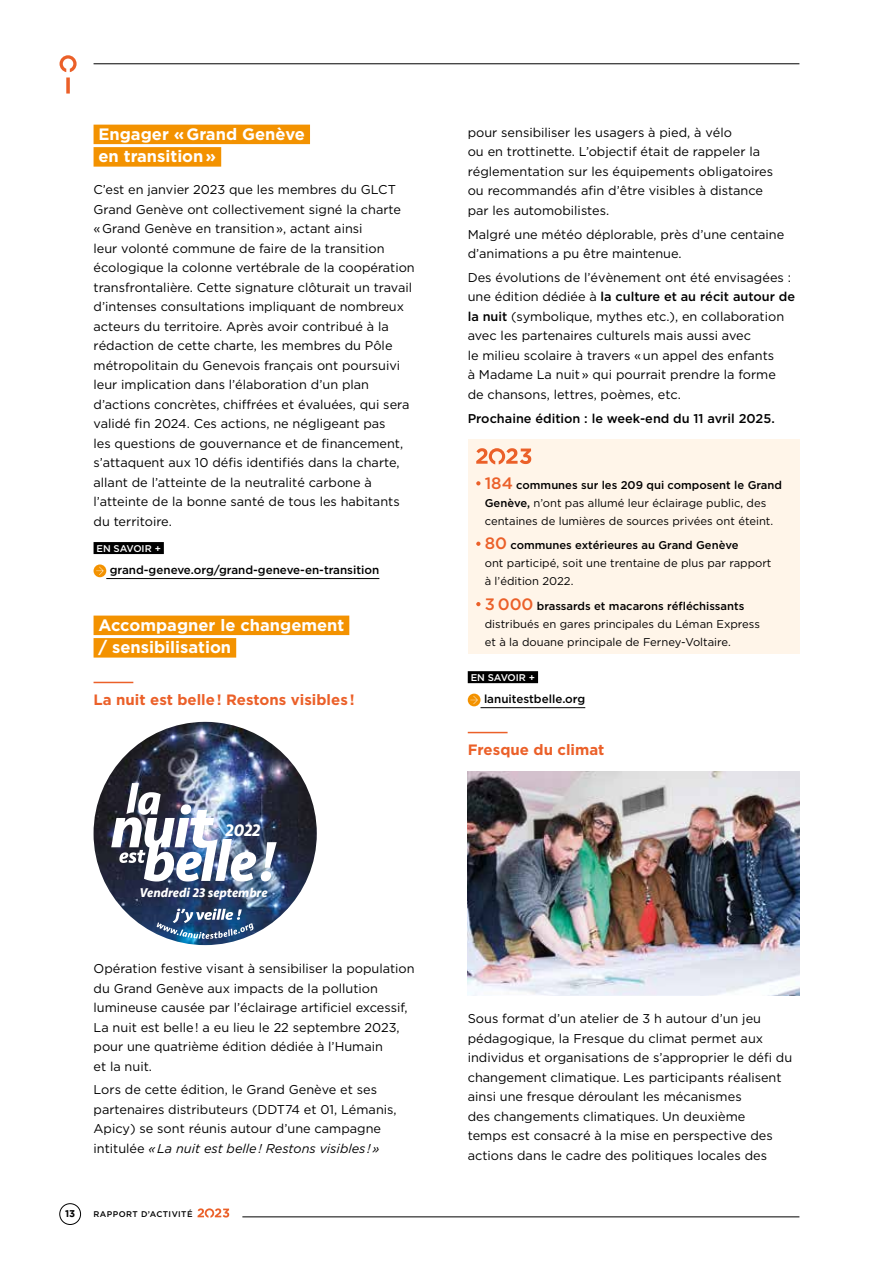
<style>
.page{position:relative;width:893px;height:1263px;background:#fff}
.page>*{position:absolute;margin:0;border:0;box-sizing:border-box;transform-origin:0 0}
.t1{font:italic 700 17.55px "Seravek";color:#fff}
.t2{font:700 16.5px/22.5px "Gotham";color:#fff}
.t3{font:700 15px "Gotham";color:#eb6029}
.t4{font:italic 700 13.05px "Seravek";letter-spacing:-.005em;color:#fff}
.t5{font:12.75px/19.5px "Gotham";color:#000}
.t6{font:500 12.75px "Gotham";color:#000}
.t7{font:500 11.7px "Gotham";color:#000}
.t8{font:11.25px/18px "Gotham";color:#000}
.t9{font:500 9.75px "Gotham";letter-spacing:-.01em;color:#fff}
.t10{font:700 9.75px "Gotham";color:#000}
.t11{font:500 8.25px "Gotham";letter-spacing:.05em;color:#000}
.s1{font-style:italic}
.s2{font-weight:500}
.s3{font-weight:500;font-size:16.5px;color:#eb6029}
</style>
<div class="page">
<hr style="left:94px;top:64px;width:705px;height:1px;background:#000">
<hr style="left:242px;top:1216px;width:557px;height:1px;background:#000">
<svg style="left:60px;top:55px;width:17px;height:39px"></svg>
<div style="left:60px;top:1203px;width:21px;height:22px;border:1px solid #000;border-radius:50%"></div>
<svg style="left:198px;top:1208px;width:31px;height:10px"></svg>
<div style="left:94px;top:125px;width:216px;height:19px;background:#f39200"></div>
<div style="left:94px;top:147px;width:127px;height:20px;background:#f39200"></div>
<div style="left:94px;top:542px;width:70px;height:12px;background:#000"></div>
<hr style="left:106px;top:578px;width:273px;height:1px;background:#000">
<div style="left:94px;top:616px;width:255px;height:19px;background:#f39200"></div>
<div style="left:94px;top:638px;width:142px;height:20px;background:#f39200"></div>
<svg style="left:94px;top:564px;width:12px;height:13px"></svg>
<svg style="left:96px;top:567px;width:8px;height:8px"></svg>
<hr style="left:94px;top:682px;width:39px;height:1px;background:#eb6029">
<img style="left:94px;top:722px;width:223px;height:223px;border-radius:111px">
<svg style="left:157px;top:909px;width:96px;height:30px;background:#4c6b91"></svg>
<img style="left:111px;top:783px;width:166px;height:98px">
<div style="left:468px;top:671px;width:70px;height:12px;background:#000"></div>
<hr style="left:480px;top:707px;width:105px;height:1px;background:#000">
<div style="left:468px;top:440px;width:331px;height:214px;background:#fff5e9"></div>
<svg style="left:476px;top:448px;width:55px;height:16px"></svg>
<svg style="left:476px;top:481px;width:4px;height:4px"></svg>
<svg style="left:476px;top:542px;width:4px;height:4px"></svg>
<svg style="left:476px;top:602px;width:4px;height:4px"></svg>
<div style="left:468px;top:694px;width:12px;height:12px;background:#f39200;border-radius:50%"></div>
<svg style="left:470px;top:696px;width:8px;height:8px"></svg>
<hr style="left:468px;top:732px;width:40px;height:1px;background:#eb6029">
<img style="left:468px;top:772px;width:331px;height:223px">
<p class="t2" style="left:98px;top:122px;width:208px">Engager «Grand Genève en transition»</p>
<p class="t5" style="left:94px;top:180px;width:323px">C’est en janvier 2023 que les membres du GLCT Grand Genève ont collectivement signé la charte «Grand Genève en transition», actant ainsi<br>leur volonté commune de faire de la transition écologique la colonne vertébrale de la coopération transfrontalière. Cette signature clôturait un travail d’intenses consultations impliquant de nombreux acteurs du territoire. Après avoir contribué à la rédaction de cette charte, les membres du Pôle métropolitain du Genevois français ont poursuivi leur implication dans l’élaboration d’un plan d’actions concrètes, chiffrées et évaluées, qui sera validé fin 2024. Ces actions, ne négligeant pas<br>les questions de gouvernance et de financement, s’attaquent aux 10 défis identifiés dans la charte, allant de l’atteinte de la neutralité carbone à l’atteinte de la bonne santé de tous les habitants du territoire.</p>
<p class="t9" style="left:96px;top:543px;width:66px">EN SAVOIR +</p>
<p class="t7" style="left:110px;top:563px;width:271px">grand-geneve.org/grand-geneve-en-transition</p>
<p class="t2" style="left:98px;top:613px;width:247px">Accompagner le changement / sensibilisation</p>
<p class="t3" style="left:94px;top:691px;width:263px">La nuit est belle! Restons visibles!</p>
<h1 class="t1" style="left:226px;top:815px;width:36px">2022</h1>
<p class="t4" style="left:140px;top:882px;width:129px">Vendredi 23 septembre</p>
<p class="t5" style="left:94px;top:959px;width:323px">Opération festive visant à sensibiliser la population du Grand Genève aux impacts de la pollution lumineuse causée par l’éclairage artificiel excessif, La nuit est belle! a eu lieu le 22 septembre 2023, pour une quatrième édition dédiée à l’Humain<br>et la nuit.</p>
<p class="t5" style="left:94px;top:1080px;width:305px">Lors de cette édition, le Grand Genève et ses partenaires distributeurs (DDT74 et 01, Lémanis, Apicy) se sont réunis autour d’une campagne intitulée <span class="s1">« La nuit est belle ! Restons visibles ! »</span></p>
<p class="t10" style="left:65px;top:1208px;width:12px">13</p>
<p class="t11" style="left:94px;top:1209px;width:101px">RAPPORT D’ACTIVITÉ</p>
<p class="t5" style="left:468px;top:122px;width:307px">pour sensibiliser les usagers à pied, à vélo<br>ou en trottinette. L’objectif était de rappeler la réglementation sur les équipements obligatoires ou recommandés afin d’être visibles à distance par les automobilistes.</p>
<p class="t5" style="left:468px;top:224px;width:318px">Malgré une météo déplorable, près d’une centaine d’animations a pu être maintenue.</p>
<p class="t5" style="left:468px;top:267px;width:329px">Des évolutions de l’évènement ont été envisagées : une édition dédiée à <span class="s2">la culture et au récit autour de la nuit</span> (symbolique, mythes etc.), en collaboration avec les partenaires culturels mais aussi avec<br>le milieu scolaire à travers «un appel des enfants<br>à Madame La nuit» qui pourrait prendre la forme de chansons, lettres, poèmes, etc.</p>
<p class="t6" style="left:468px;top:411px;width:308px">Prochaine édition : le week-end du 11 avril 2025.</p>
<p class="t8" style="left:485px;top:476px;width:299px"><span class="s3">184</span> <span class="s2">communes sur les 209 qui composent le Grand<br>Genève,</span> n’ont pas allumé leur éclairage public, des centaines de lumières de sources privées ont éteint.</p>
<p class="t8" style="left:485px;top:536px;width:288px"><span class="s3">80</span> <span class="s2">communes extérieures au Grand Genève<br></span>ont participé, soit une trentaine de plus par rapport à l’édition 2022.</p>
<p class="t8" style="left:485px;top:596px;width:277px"><span class="s3">3 000</span> <span class="s2">brassards et macarons réfléchissants </span>distribués en gares principales du Léman Express et à la douane principale de Ferney-Voltaire.</p>
<p class="t9" style="left:471px;top:672px;width:66px">EN SAVOIR +</p>
<p class="t7" style="left:484px;top:692px;width:103px">lanuitestbelle.org</p>
<p class="t3" style="left:468px;top:741px;width:138px">Fresque du climat</p>
<p class="t5" style="left:468px;top:1009px;width:326px">Sous format d’un atelier de 3 h autour d’un jeu pédagogique, la Fresque du climat permet aux individus et organisations de s’approprier le défi du changement climatique. Les participants réalisent ainsi une fresque déroulant les mécanismes<br>des changements climatiques. Un deuxième<br>temps est consacré à la mise en perspective des actions dans le cadre des politiques locales des</p>
</div>
